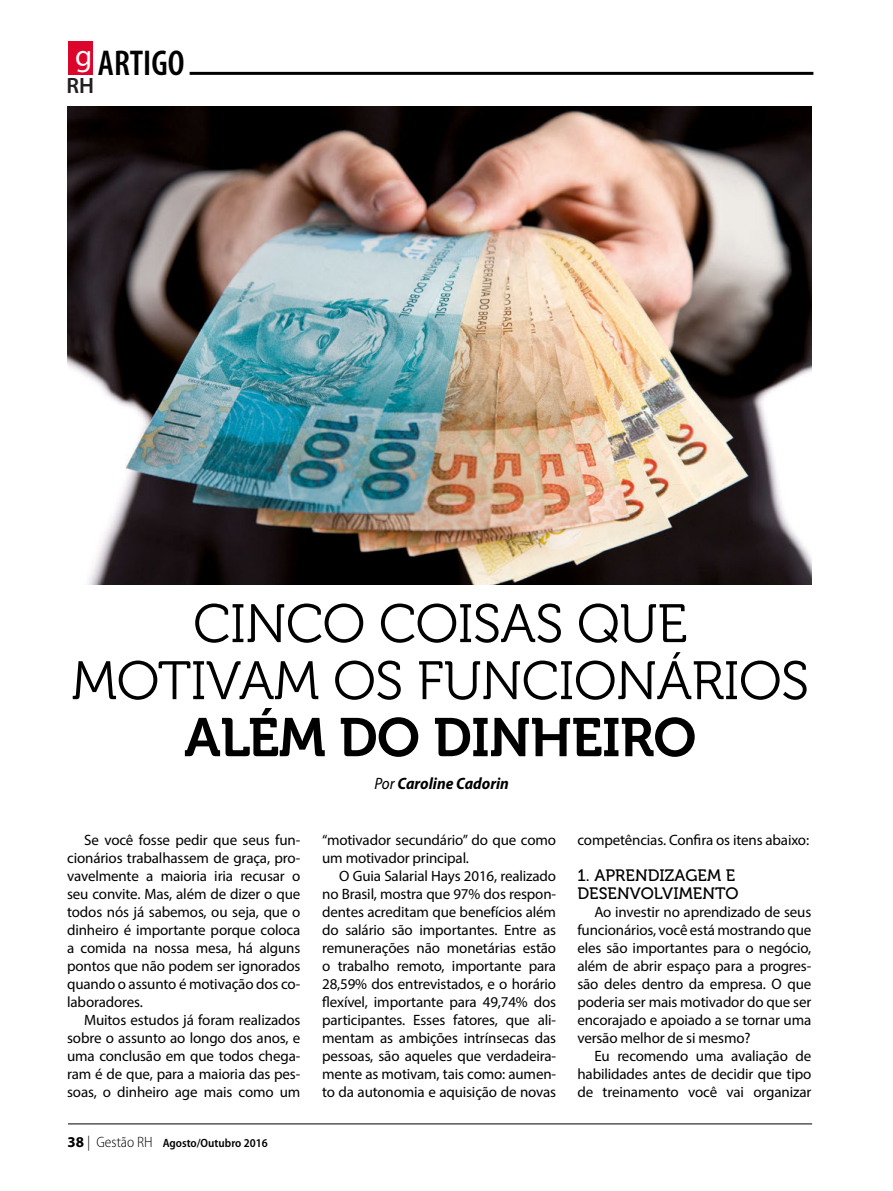
<style>
.page{position:relative;width:893px;height:1191px;background:#fff}
.page>*{position:absolute;margin:0;border:0;box-sizing:border-box;transform-origin:0 0}
.t1{font:54px/57px "Museo 300";letter-spacing:-.01em;color:#000;text-align:center}
.t2{font:54px "Museo 700";letter-spacing:-.01em;color:#000}
.t3{font:600 condensed 36px "Myriad Pro";color:#000}
.t4{font:30.6px "Myriad Pro";color:#fff}
.t5{font:600 22.2px "Myriad Pro";color:#231f20}
.t6{font:16.5px/18px "Museo 500";letter-spacing:.005em;color:#000}
.t7{font:italic 700 semi-condensed 16.5px "Myriad Pro";color:#000}
.t8{font:15px/18px "Myriad Pro";letter-spacing:-.01em;color:#000;text-align:justify}
.t9{font:600 semi-condensed 12px "Myriad Pro";color:#000}
.s1{font-weight:400}
.s2{font-weight:700;font-stretch:normal;font-size:15px}
.s3{font-weight:300;font-stretch:normal;font-size:15px}
.s4{font-weight:300;font-size:15px}
</style>
<div class="page">
<hr style="left:190px;top:72px;width:623px;height:3px;background:#000">
<div style="left:68px;top:41px;width:24px;height:34px;background:#dc052b"></div>
<img style="left:67px;top:106px;width:744px;height:479px">
<hr style="left:68px;top:1123px;width:744px;height:1px;background:#000">
<h2 class="t3" style="left:98px;top:43px;width:88px">ARTIGO</h2>
<h3 class="t4" style="left:75px;top:37px;width:19px">g</h3>
<h3 class="t5" style="left:66px;top:71px;width:29px">RH</h3>
<h1 class="t1" style="left:72px;top:596px;width:739px">CINCO COISAS QUE<br>MOTIVAM OS FUNCIONÁRIOS</h1>
<h1 class="t2" style="left:184px;top:707px;width:513px">ALÉM DO DINHEIRO</h1>
<p class="t7" style="left:374px;top:775px;width:136px"><span class="s1">Por</span> Caroline Cadorin</p>
<p class="t8" style="left:67px;top:830px;width:235px;text-indent:17px">Se você fosse pedir que seus fun&shy;cionários trabalhassem de graça, pro&shy;vavelmente a maioria iria recusar o seu convite. Mas, além de dizer o que todos nós já sabemos, ou seja, que o dinheiro é importante porque coloca a comida na nossa mesa, há alguns pontos que não podem ser ignorados quando o assunto é motivação dos co&shy;laboradores.</p>
<p class="t8" style="left:67px;top:1010px;width:235px;text-indent:17px">Muitos estudos já foram realizados sobre o assunto ao longo dos anos, e uma conclusão em que todos chega&shy;ram é de que, para a maioria das pes&shy;soas, o dinheiro age mais como um</p>
<p class="t9" style="left:68px;top:1136px;width:202px"><span class="s2">38</span> <span class="s3">|</span> <span class="s4">Gestão RH</span> Agosto/Outubro 2016</p>
<p class="t8" style="left:322px;top:830px;width:235px">“motivador secundário” do que como um motivador principal.</p>
<p class="t8" style="left:322px;top:866px;width:235px;text-indent:17px">O Guia Salarial Hays 2016, realizado no Brasil, mostra que 97% dos respon&shy;dentes acreditam que benefícios além do salário são importantes. Entre as remunerações não monetárias estão o trabalho remoto, importante para 28,59% dos entrevistados, e o horário flexível, importante para 49,74% dos participantes. Esses fatores, que ali&shy;mentam as ambições intrínsecas das pessoas, são aqueles que verdadeira&shy;mente as motivam, tais como: aumen&shy;to da autonomia e aquisição de novas</p>
<p class="t8" style="left:577px;top:830px;width:233px">competências. Confira os itens abaixo:</p>
<p class="t6" style="left:577px;top:866px;width:163px">1. APRENDIZAGEM E<br>DESENVOLVIMENTO</p>
<p class="t8" style="left:577px;top:902px;width:235px;text-indent:17px">Ao investir no aprendizado de seus funcionários, você está mostrando que eles são importantes para o negócio, além de abrir espaço para a progres&shy;são deles dentro da empresa. O que poderia ser mais motivador do que ser encorajado e apoiado a se tornar uma versão melhor de si mesmo?</p>
<p class="t8" style="left:577px;top:1046px;width:235px;text-indent:17px">Eu recomendo uma avaliação de habilidades antes de decidir que tipo de treinamento você vai organizar</p>
</div>
